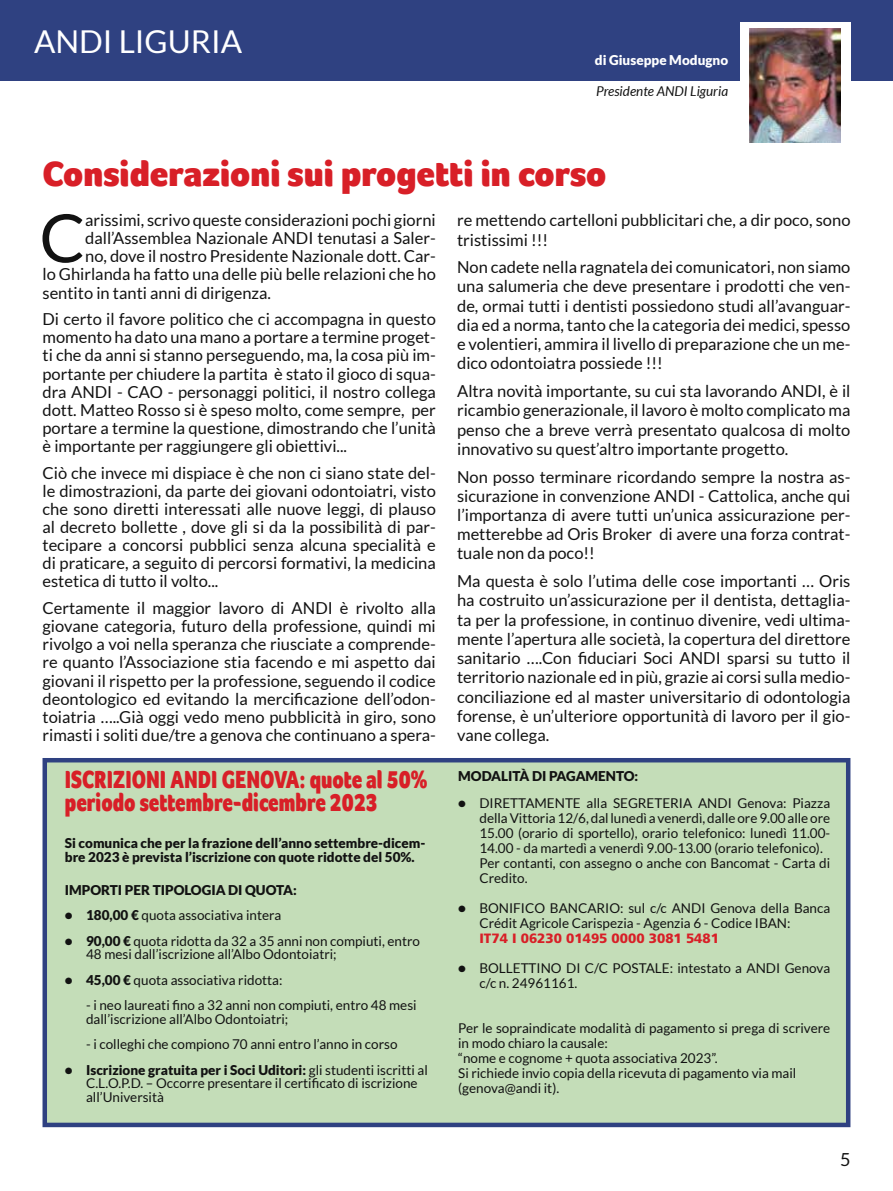
<style>
.page{position:relative;width:893px;height:1191px;background:#fff}
.page>*{position:absolute;margin:0;border:0;box-sizing:border-box;transform-origin:0 0}
.t1{font:66.75px "Lato";color:#121212}
.t2{font:900 36px "Foco";color:#d81f27}
.t3{font:31.5px "Lato";color:#fff}
.t4{font:900 25.5px/22.5px "Foco";color:#d81f27;scale:.8 1}
.t5{font:18px "Lato";color:#121212}
.t6{font:16.5px/19.2px "Lato";color:#121212;text-align:justify}
.t7{font:13.5px/15px "Lato";color:#121212}
.t8{font:900 13.5px/13.5px "Lato";color:#121212}
.t9{font:900 13.5px "Frutiger";color:#d81f27}
.t10{font:italic 13.5px "Lato";color:#121212}
.t11{font:900 13.5px "Lato";color:#fff}
.s1{font-weight:900}
</style>
<div class="page">
<div style="left:0;top:0;width:893px;height:81px;background:#2f4181"></div>
<div style="left:740px;top:22px;width:110px;height:128px;background:#fff"></div>
<img style="left:750px;top:29px;width:90px;height:114px">
<div style="left:43px;top:758px;width:807px;height:369px;background:#c4ddb8;border:4px solid #2f4181"></div>
<h3 class="t3" style="left:34px;top:24px;width:210px">ANDI LIGURIA</h3>
<p class="t11" style="left:595px;top:52px;width:135px">di Giuseppe Modugno</p>
<p class="t10" style="left:596px;top:84px;width:134px">Presidente ANDI Liguria</p>
<h2 class="t2" style="left:43px;top:150px;width:565px">Considerazioni sui progetti in corso</h2>
<h1 class="t1" style="left:40px;top:201px;width:47px">C</h1>
<p class="t6" style="left:85px;top:211px;width:352px">arissimi, scrivo queste considerazioni pochi giorni</p>
<p class="t6" style="left:85px;top:229px;width:352px">dall’Assemblea Nazionale ANDI tenutasi a Saler-</p>
<p class="t6" style="left:85px;top:247px;width:352px">no, dove il nostro Presidente Nazionale dott. Car-</p>
<p class="t6" style="left:43px;top:265px;width:395px">lo Ghirlanda ha fatto una delle più belle relazioni che ho</p>
<p class="t6" style="left:43px;top:283px;width:230px">sentito in tanti anni di dirigenza.</p>
<p class="t6" style="left:43px;top:310px;width:395px;line-height:18.1px">Di certo il favore politico che ci accompagna in questo momento ha dato una mano a portare a termine proget&shy;ti che da anni si stanno perseguendo, ma, la cosa più im&shy;portante per chiudere la partita è stato il gioco di squa&shy;dra ANDI - CAO - personaggi politici, il nostro collega dott. Matteo Rosso si è speso molto, come sempre, per portare a termine la questione, dimostrando che l’unità è importante per raggiungere gli obiettivi...</p>
<p class="t6" style="left:43px;top:463px;width:395px;line-height:18.1px">Ciò che invece mi dispiace è che non ci siano state del&shy;le dimostrazioni, da parte dei giovani odontoiatri, visto che sono diretti interessati alle nuove leggi, di plauso al decreto bollette , dove gli si da la possibilità di par&shy;tecipare a concorsi pubblici senza alcuna specialità e di praticare, a seguito di percorsi formativi, la medicina estetica di tutto il volto...</p>
<p class="t6" style="left:43px;top:599px;width:395px;line-height:18.1px">Certamente il maggior lavoro di ANDI è rivolto alla giovane categoria, futuro della professione, quindi mi rivolgo a voi nella speranza che riusciate a comprende&shy;re quanto l’Associazione stia facendo e mi aspetto dai giovani il rispetto per la professione, seguendo il codice deontologico ed evitando la mercificazione dell’odon&shy;toiatria …..Già oggi vedo meno pubblicità in giro, sono rimasti i soliti due/tre a genova che continuano a spera-</p>
<h3 class="t4" style="left:65px;top:768px;width:455px">ISCRIZIONI ANDI GENOVA: quote al 50% periodo settembre-dicembre 2023</h3>
<p class="t8" style="left:65px;top:836px;width:362px">Si comunica che per la frazione dell’anno settembre-dicem&shy;bre 2023 è prevista l’iscrizione con quote ridotte del 50%.</p>
<p class="t8" style="left:65px;top:882px;width:234px">IMPORTI PER TIPOLOGIA DI QUOTA:</p>
<p class="t7" style="left:65px;top:907px;width:218px"><span class="s1">• 180,00 €</span> quota associativa intera</p>
<p class="t7" style="left:86px;top:933px;width:335px;line-height:13.5px;text-indent:-21px"><span class="s1">• 90,00 €</span> quota ridotta da 32 a 35 anni non compiuti, entro<br>48 mesi dall’iscrizione all’Albo Odontoiatri;</p>
<p class="t7" style="left:65px;top:972px;width:219px"><span class="s1">• 45,00 €</span> quota associativa ridotta:</p>
<p class="t7" style="left:86px;top:998px;width:332px;line-height:13.5px">- i neo laureati fino a 32 anni non compiuti, entro 48 mesi dall’iscrizione all’Albo Odontoiatri;</p>
<p class="t7" style="left:86px;top:1036px;width:313px">- i colleghi che compiono 70 anni entro l’anno in corso</p>
<p class="t7" style="left:86px;top:1063px;width:343px;line-height:13.5px;text-indent:-21px"><span class="s1">• Iscrizione gratuita per i Soci Uditori:</span> gli studenti iscritti al<br>C.L.O.P.D. – Occorre presentare il certificato di iscrizione all’Università</p>
<p class="t6" style="left:457px;top:211px;width:395px">re mettendo cartelloni pubblicitari che, a dir poco, sono tristissimi !!!</p>
<p class="t6" style="left:457px;top:257px;width:395px">Non cadete nella ragnatela dei comunicatori, non siamo una salumeria che deve presentare i prodotti che ven&shy;de, ormai tutti i dentisti possiedono studi all’avanguar&shy;dia ed a norma, tanto che la categoria dei medici, spesso e volentieri, ammira il livello di preparazione che un me&shy;dico odontoiatra possiede !!!</p>
<p class="t6" style="left:457px;top:381px;width:395px">Altra novità importante, su cui sta lavorando ANDI, è il ricambio generazionale, il lavoro è molto complicato ma penso che a breve verrà presentato qualcosa di molto innovativo su quest’altro importante progetto.</p>
<p class="t6" style="left:457px;top:467px;width:395px">Non posso terminare ricordando sempre la nostra as&shy;sicurazione in convenzione ANDI - Cattolica, anche qui l’importanza di avere tutti un’unica assicurazione per&shy;metterebbe ad Oris Broker di avere una forza contrat&shy;tuale non da poco!!</p>
<p class="t6" style="left:457px;top:571px;width:395px">Ma questa è solo l’utima delle cose importanti … Oris ha costruito un’assicurazione per il dentista, dettaglia&shy;ta per la professione, in continuo divenire, vedi ultima&shy;mente l’apertura alle società, la copertura del direttore sanitario ….Con fiduciari Soci ANDI sparsi su tutto il territorio nazionale ed in più, grazie ai corsi sulla medio&shy;conciliazione ed al master universitario di odontologia forense, è un’ulteriore opportunità di lavoro per il gio&shy;vane collega.</p>
<p class="t8" style="left:458px;top:769px;width:182px">MODALITÀ DI PAGAMENTO:</p>
<p class="t7" style="left:479px;top:795px;width:352px;text-indent:-21px"><span class="s1">•</span> DIRETTAMENTE alla SEGRETERIA ANDI Genova: Piazza della Vittoria 12/6, dal lunedì a venerdì, dalle ore 9.00 alle ore 15.00 (orario di sportello), orario telefonico: lunedì 11.00- 14.00 - da martedì a venerdì 9.00-13.00 (orario telefonico).<br>Per contanti, con assegno o anche con Bancomat - Carta di Credito.</p>
<p class="t7" style="left:479px;top:900px;width:352px;text-indent:-21px"><span class="s1">•</span> BONIFICO BANCARIO: sul c/c ANDI Genova della Banca<br>Crédit Agricole Carispezia - Agenzia 6 - Codice IBAN:</p>
<p class="t9" style="left:479px;top:930px;width:241px">IT74 I 06230 01495 0000 3081 5481</p>
<p class="t7" style="left:479px;top:960px;width:352px;text-indent:-21px"><span class="s1">•</span> BOLLETTINO DI C/C POSTALE: intestato a ANDI Genova c/c n. 24961161.</p>
<p class="t7" style="left:458px;top:1020px;width:374px">Per le sopraindicate modalità di pagamento si prega di scrivere in modo chiaro la causale:<br>“nome e cognome + quota associativa 2023”.<br>Si richiede invio copia della ricevuta di pagamento via mail (genova@andi it).</p>
<p class="t5" style="left:840px;top:1149px;width:12px">5</p>
</div>
